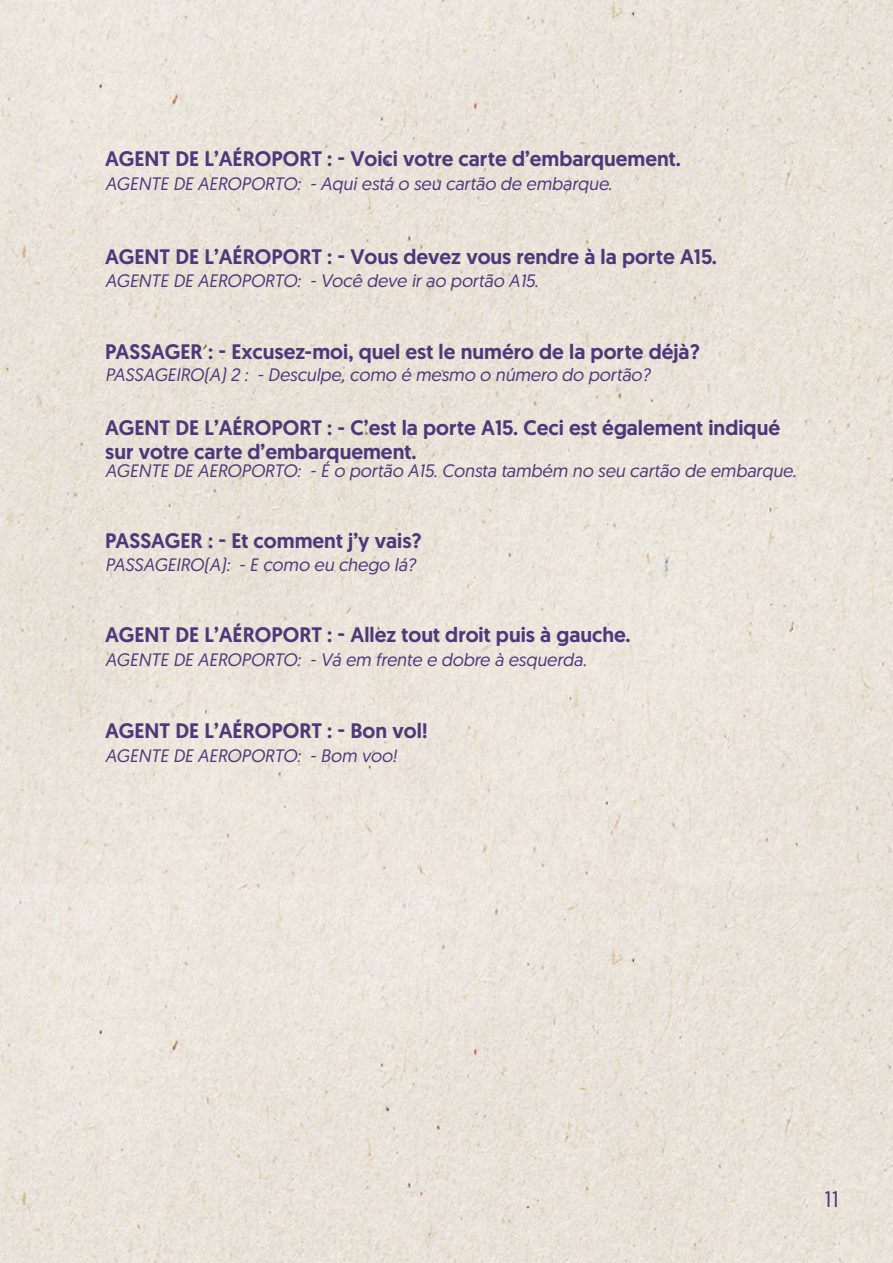
<style>
.page{position:relative;width:893px;height:1263px;background:#fff}
.page>*{position:absolute;margin:0;border:0;box-sizing:border-box;transform-origin:0 0}
.t1{font:22.5px "Geomanist";color:#50367a}
.t2{font:500 21px/24px "Geomanist";color:#4f387a}
.t3{font:italic 18px "Geomanist";color:#4f387a}
</style>
<div class="page">
<img style="left:0;top:0;width:893px;height:1263px">
<p class="t2" style="left:105px;top:146px;width:577px">AGENT DE L’AÉROPORT : - Voici votre carte d’embarquement.</p>
<p class="t3" style="left:105px;top:172px;width:508px">AGENTE DE AEROPORTO: - Aqui está o seu cartão de embarque.</p>
<p class="t2" style="left:105px;top:244px;width:613px">AGENT DE L’AÉROPORT : - Vous devez vous rendre à la porte A15.</p>
<p class="t3" style="left:105px;top:269px;width:435px">AGENTE DE AEROPORTO: - Você deve ir ao portão A15.</p>
<p class="t2" style="left:105px;top:339px;width:596px">PASSAGER : - Excusez-moi, quel est le numéro de la porte déjà?</p>
<p class="t3" style="left:105px;top:363px;width:546px">PASSAGEIRO(A) 2 : - Desculpe, como é mesmo o número do portão?</p>
<p class="t2" style="left:105px;top:416px;width:676px">AGENT DE L’AÉROPORT : - C’est la porte A15. Ceci est également indiqué sur votre carte d’embarquement.</p>
<p class="t3" style="left:105px;top:459px;width:692px">AGENTE DE AEROPORTO: - É o portão A15. Consta também no seu cartão de embarque.</p>
<p class="t2" style="left:105px;top:529px;width:318px">PASSAGER : - Et comment j’y vais?</p>
<p class="t3" style="left:105px;top:553px;width:312px">PASSAGEIRO(A): - E como eu chego lá?</p>
<p class="t2" style="left:105px;top:623px;width:527px">AGENT DE L’AÉROPORT : - Allez tout droit puis à gauche.</p>
<p class="t3" style="left:105px;top:648px;width:483px">AGENTE DE AEROPORTO: - Vá em frente e dobre à esquerda.</p>
<p class="t2" style="left:105px;top:718px;width:324px">AGENT DE L’AÉROPORT : - Bon vol!</p>
<p class="t3" style="left:105px;top:744px;width:293px">AGENTE DE AEROPORTO: - Bom voo!</p>
<p class="t1" style="left:824px;top:1184px;width:16px">11</p>
</div>
